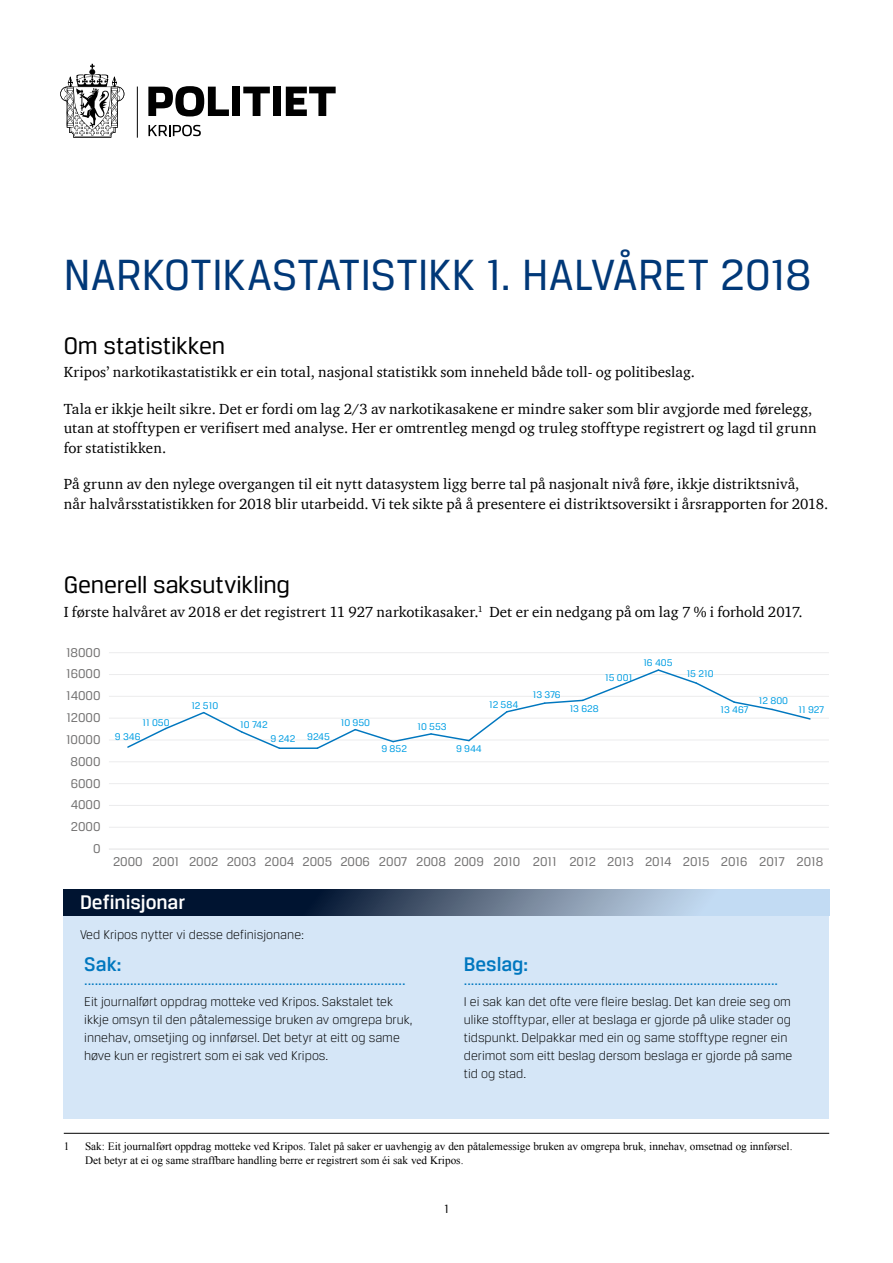
<style>
.page{position:relative;width:893px;height:1263px;background:#fff}
.page>*{position:absolute;margin:0;border:0;box-sizing:border-box;transform-origin:0 0}
.t1{font:46.5px "Breuer Text";letter-spacing:.01em;color:#003878}
.t2{font:25.5px "Breuer Text";letter-spacing:-.01em;color:#000}
.t3{font:500 21px "Breuer Text";color:#fff}
.t4{font:500 21px "Breuer Text";color:#0077bf}
.t5{font:16.5px "Breuer Text";color:#0077bf}
.t6{font:15px/19.5px "ITC Charter Com";letter-spacing:.005em;color:#000}
.t7{font:300 13.5px/18px "Breuer Text";color:#000}
.t8{font:13.5px "Breuer Text";color:#737272}
.t9{font:12.75px "Breuer Text";color:#000}
.t10{font:11.25px/13.5px "Times New Roman";color:#000}
.t11{font:10.35px "Breuer Text";color:#009ee3}
</style>
<div class="page">
<hr style="left:64px;top:1133px;width:765px;height:1px;background:#000">
<div style="left:64px;top:891px;width:765px;height:227px;background:#d5e6f7"></div>
<svg style="left:64px;top:889px;width:765px;height:26px;background:#556982"></svg>
<svg style="left:148px;top:86px;width:81px;height:30px"></svg>
<div style="left:232px;top:87px;width:8px;height:29px;background:#000"></div>
<svg style="left:243px;top:87px;width:27px;height:29px"></svg>
<div style="left:273px;top:87px;width:8px;height:29px;background:#000"></div>
<svg style="left:286px;top:87px;width:50px;height:29px"></svg>
<svg style="left:60px;top:64px;width:64px;height:74px"></svg>
<hr style="left:137px;top:87px;width:1px;height:51px;background:#000">
<svg style="left:148px;top:125px;width:53px;height:11px"></svg>
<hr style="left:109px;top:849px;width:720px;height:1px;background:#ececed">
<hr style="left:109px;top:827px;width:720px;height:1px;background:#ececed">
<hr style="left:109px;top:805px;width:720px;height:1px;background:#ececed">
<hr style="left:109px;top:783px;width:720px;height:1px;background:#ececed">
<hr style="left:109px;top:761px;width:720px;height:1px;background:#ececed">
<hr style="left:109px;top:740px;width:720px;height:1px;background:#ececed">
<hr style="left:109px;top:718px;width:720px;height:1px;background:#ececed">
<hr style="left:109px;top:696px;width:720px;height:1px;background:#ececed">
<hr style="left:109px;top:674px;width:720px;height:1px;background:#ececed">
<hr style="left:109px;top:652px;width:720px;height:1px;background:#ececed">
<svg style="left:127px;top:711px;width:152px;height:38px"></svg>
<hr style="left:279px;top:747px;width:38px;height:2px;background:#0077bf">
<svg style="left:315px;top:669px;width:496px;height:80px"></svg>
<h1 class="t1" style="left:64px;top:250px;width:749px">NARKOTIKASTATISTIKK 1. HALVÅRET 2018</h1>
<h2 class="t2" style="left:64px;top:332px;width:163px">Om statistikken</h2>
<p class="t6" style="left:64px;top:362px;width:633px">Kripos’ narkotikastatistikk er ein total, nasjonal statistikk som inneheld både toll- og politibeslag.</p>
<p class="t6" style="left:64px;top:399px;width:754px">Tala er ikkje heilt sikre. Det er fordi om lag 2/3 av narkotikasakene er mindre saker som blir avgjorde med førelegg, utan at stofftypen er verifisert med analyse. Her er omtrentleg mengd og truleg stofftype registrert og lagd til grunn for statistikken.</p>
<p class="t6" style="left:64px;top:474px;width:766px">På grunn av den nylege overgangen til eit nytt datasystem ligg berre tal på nasjonalt nivå føre, ikkje distriktsnivå,<br>når halvårsstatistikken for 2018 blir utarbeidd. Vi tek sikte på å presentere ei distriktsoversikt i årsrapporten for 2018.</p>
<h2 class="t2" style="left:64px;top:571px;width:228px">Generell saksutvikling</h2>
<p class="t6" style="left:64px;top:602px;width:740px">I første halvåret av 2018 er det registrert 11 927 narkotikasaker.<sup>1</sup> Det er ein nedgang på om lag 7 % i forhold 2017.</p>
<p class="t8" style="left:66px;top:645px;width:36px">18000</p>
<p class="t8" style="left:66px;top:667px;width:36px">16000</p>
<p class="t8" style="left:66px;top:688px;width:36px">14000</p>
<p class="t8" style="left:66px;top:710px;width:36px">12000</p>
<p class="t8" style="left:66px;top:732px;width:36px">10000</p>
<p class="t8" style="left:71px;top:754px;width:32px">8000</p>
<p class="t8" style="left:71px;top:776px;width:31px">6000</p>
<p class="t8" style="left:71px;top:798px;width:31px">4000</p>
<p class="t8" style="left:71px;top:819px;width:31px">2000</p>
<p class="t8" style="left:93px;top:841px;width:9px">0</p>
<p class="t11" style="left:143px;top:717px;width:29px">11 050</p>
<p class="t11" style="left:191px;top:700px;width:28px">12 510</p>
<p class="t11" style="left:240px;top:718px;width:29px">10 742</p>
<p class="t11" style="left:115px;top:731px;width:27px">9 346</p>
<p class="t11" style="left:307px;top:731px;width:24px">9245</p>
<p class="t11" style="left:270px;top:733px;width:26px">9 242</p>
<p class="t11" style="left:341px;top:717px;width:31px">10 950</p>
<p class="t11" style="left:417px;top:721px;width:31px">10 553</p>
<p class="t11" style="left:381px;top:743px;width:27px">9 852</p>
<p class="t11" style="left:456px;top:743px;width:27px">9 944</p>
<p class="t11" style="left:489px;top:698px;width:31px">12 584</p>
<p class="t11" style="left:533px;top:689px;width:29px">13 376</p>
<p class="t11" style="left:605px;top:672px;width:29px">15 001</p>
<p class="t11" style="left:570px;top:703px;width:31px">13 628</p>
<p class="t11" style="left:643px;top:657px;width:31px">16 405</p>
<p class="t11" style="left:687px;top:668px;width:28px">15 210</p>
<p class="t11" style="left:720px;top:704px;width:30px">13 467</p>
<p class="t11" style="left:759px;top:695px;width:31px">12 800</p>
<p class="t11" style="left:798px;top:704px;width:27px">11 927</p>
<p class="t8" style="left:113px;top:854px;width:712px">2000 2001 2002 2003 2004 2005 2006 2007 2008 2009 2010 2011 2012 2013 2014 2015 2016 2017 2018</p>
<h3 class="t3" style="left:80px;top:890px;width:107px">Definisjonar</h3>
<p class="t7" style="left:80px;top:925px;width:226px">Ved Kripos nytter vi desse definisjonane:</p>
<h3 class="t4" style="left:84px;top:953px;width:39px">Sak:</h3>
<h3 class="t4" style="left:464px;top:953px;width:66px">Beslag:</h3>
<p class="t5" style="left:84px;top:970px;width:323px">...........................................................................................</p>
<p class="t7" style="left:84px;top:992px;width:330px">Eit journalført oppdrag motteke ved Kripos. Sakstalet tek ikkje omsyn til den påtalemessige bruken av omgrepa bruk, innehav, omsetjing og innførsel. Det betyr at eitt og same høve kun er registrert som ei sak ved Kripos.</p>
<p class="t5" style="left:464px;top:970px;width:316px">.........................................................................................</p>
<p class="t7" style="left:464px;top:992px;width:330px">I ei sak kan det ofte vere fleire beslag. Det kan dreie seg om ulike stofftypar, eller at beslaga er gjorde på ulike stader og tidspunkt. Delpakkar med ein og same stofftype regner ein derimot som eitt beslag dersom beslaga er gjorde på same tid og stad.</p>
<p class="t10" style="left:64px;top:1139px;width:7px">1</p>
<p class="t10" style="left:85px;top:1139px;width:709px">Sak: Eit journalført oppdrag motteke ved Kripos. Talet på saker er uavhengig av den påtalemessige bruken av omgrepa bruk, innehav, omsetnad og innførsel.<br>Det betyr at ei og same straffbare handling berre er registrert som éi sak ved Kripos.</p>
<p class="t9" style="left:444px;top:1202px;width:6px">1</p>
</div>
